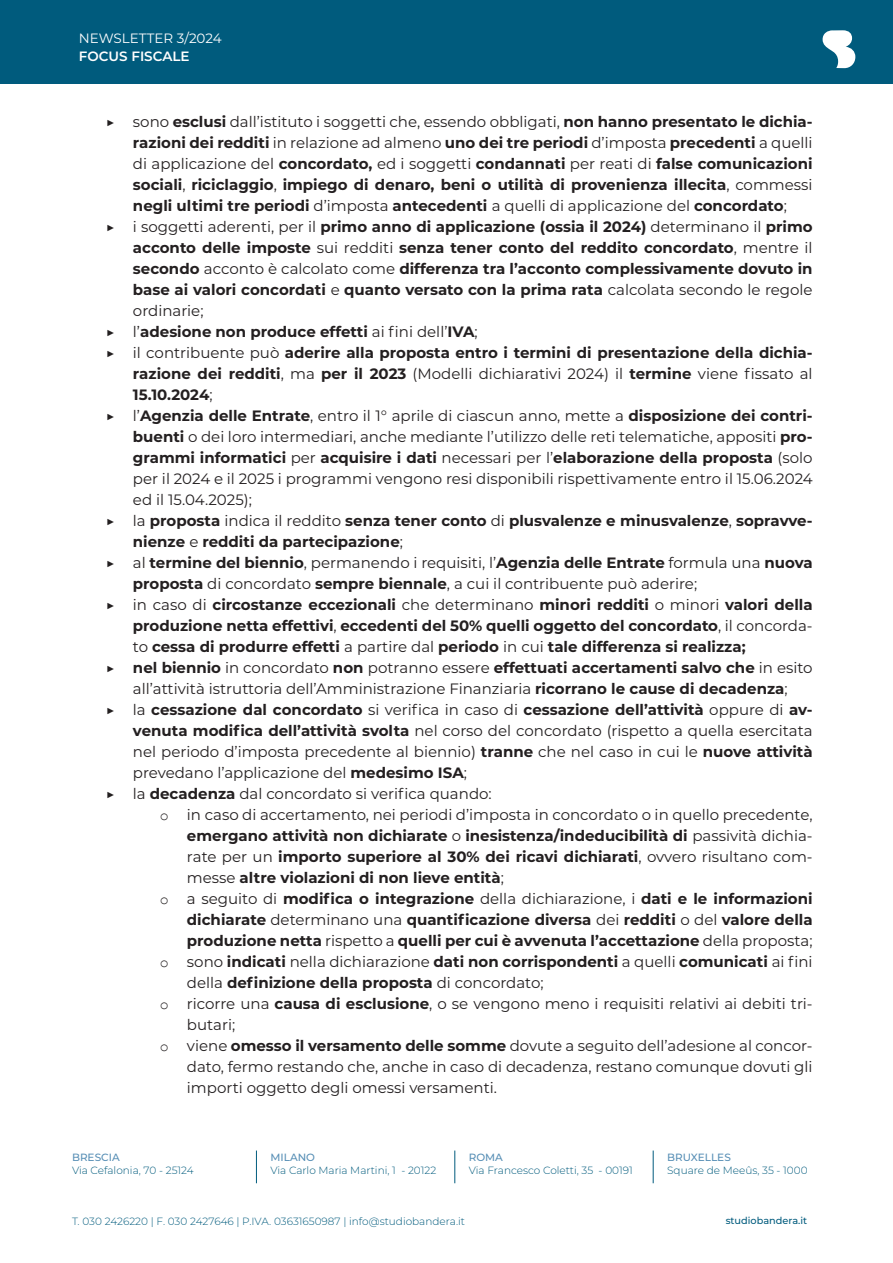
<style>
.page{position:relative;width:893px;height:1263px;background:#fff}
.page>*{position:absolute;margin:0;border:0;box-sizing:border-box;transform-origin:0 0}
.t1{font:700 15px/21px "Montserrat";color:#231f20;text-align:justify}
.t2{font:15px/21px "Montserrat";color:#231f20;text-align:justify}
.t3{font:13.5px "Montserrat";color:#fff}
.t4{font:600 13.5px "Montserrat";color:#fff}
.t5{font:300 10.5px "Montserrat";color:#005b7d}
.t6{font:500 10.5px "Montserrat";color:#568eb5}
.t7{font:500 9.75px "Montserrat";color:#005b7d}
.s1{font-weight:400}
.s2{font-weight:700}
.s3{font-family:"Courier New";font-weight:400}
.s4{font-family:"Courier New"}
</style>
<div class="page">
<hr style="left:256px;top:1150px;width:1px;height:33px;background:#005b7d">
<hr style="left:455px;top:1150px;width:1px;height:33px;background:#005b7d">
<hr style="left:653px;top:1150px;width:1px;height:33px;background:#005b7d">
<div style="left:0;top:0;width:893px;height:84px;background:#005b7d"></div>
<svg style="left:823px;top:30px;width:32px;height:38px"></svg>
<p class="t3" style="left:79px;top:29px;width:144px">NEWSLETTER 3/2024</p>
<p class="t4" style="left:79px;top:47px;width:112px">FOCUS FISCALE</p>
<p class="t1" style="left:133px;top:111px;width:681px;text-indent:-27px"><span class="s1">▶ sono</span> esclusi <span class="s1">dall’istituto i soggetti che, essendo obbligati,</span> non hanno presentato le dichia&shy;razioni dei redditi <span class="s1">in relazione ad almeno</span> uno dei tre periodi <span class="s1">d’imposta</span> precedenti <span class="s1">a quelli di applicazione del</span> concordato, <span class="s1">ed i soggetti</span> condannati <span class="s1">per reati di</span> false comunicazioni sociali<span class="s1">,</span> riciclaggio<span class="s1">,</span> impiego di denaro, beni o utilità di provenienza illecita<span class="s1">, commessi </span>negli ultimi tre periodi <span class="s1">d’imposta</span> antecedenti <span class="s1">a quelli di applicazione del</span> concordato<span class="s1">;</span></p>
<p class="t1" style="left:133px;top:216px;width:681px;text-indent:-27px"><span class="s1">▶ i soggetti aderenti, per il</span> primo anno di applicazione (ossia il 2024) <span class="s1">determinano il</span> primo acconto delle imposte <span class="s1">sui redditi</span> senza tener conto del reddito concordato<span class="s1">, mentre il </span>secondo <span class="s1">acconto è calcolato come</span> differenza tra l’acconto complessivamente dovuto in base ai valori concordati <span class="s1">e</span> quanto versato con la prima rata <span class="s1">calcolata secondo le regole ordinarie;</span></p>
<p class="t1" style="left:106px;top:321px;width:373px"><span class="s1">▶ l’</span>adesione non produce effetti <span class="s1">ai fini dell’</span>IVA<span class="s1">;</span></p>
<p class="t1" style="left:133px;top:342px;width:681px;text-indent:-27px"><span class="s1">▶ il contribuente può</span> aderire alla proposta entro i termini di presentazione della dichia&shy;razione dei redditi<span class="s1">, ma</span> per il 2023 <span class="s1">(Modelli dichiarativi 2024) il</span> termine <span class="s1">viene fissato al </span>15.10.2024<span class="s1">;</span></p>
<p class="t2" style="left:133px;top:405px;width:681px;text-indent:-27px">▶ l’<span class="s2">Agenzia delle Entrate</span>, entro il 1° aprile di ciascun anno, mette a <span class="s2">disposizione dei contri&shy;buenti</span> o dei loro intermediari, anche mediante l’utilizzo delle reti telematiche, appositi <span class="s2">pro&shy;grammi informatici</span> per <span class="s2">acquisire i dati</span> necessari per l’<span class="s2">elaborazione della proposta</span> (solo per il 2024 e il 2025 i programmi vengono resi disponibili rispettivamente entro il 15.06.2024 ed il 15.04.2025);</p>
<p class="t1" style="left:133px;top:510px;width:681px;text-indent:-27px"><span class="s1">▶ la</span> proposta <span class="s1">indica il reddito</span> senza tener conto <span class="s1">di</span> plusvalenze e minusvalenze<span class="s1">,</span> sopravve&shy;nienze <span class="s1">e</span> redditi da partecipazione<span class="s1">;</span></p>
<p class="t2" style="left:133px;top:552px;width:681px;text-indent:-27px">▶ al <span class="s2">termine del biennio</span>, permanendo i requisiti, l’<span class="s2">Agenzia delle Entrate</span> formula una <span class="s2">nuova proposta</span> di concordato <span class="s2">sempre biennale</span>, a cui il contribuente può aderire;</p>
<p class="t1" style="left:133px;top:594px;width:681px;text-indent:-27px"><span class="s1">▶ in caso di</span> circostanze eccezionali <span class="s1">che determinano</span> minori redditi <span class="s1">o minori</span> valori della produzione netta effettivi<span class="s1">,</span> eccedenti del 50% quelli oggetto del concordato<span class="s1">, il concorda&shy;to</span> cessa di produrre effetti <span class="s1">a partire dal</span> periodo <span class="s1">in cui</span> tale differenza si realizza;</p>
<p class="t2" style="left:106px;top:657px;width:708px;text-align:center">▶ <span class="s2">nel biennio</span> in concordato <span class="s2">non</span> potranno essere <span class="s2">effettuati accertamenti salvo che</span> in esito all’attività istruttoria dell’Amministrazione Finanziaria <span class="s2">ricorrano le cause di decadenza</span>;</p>
<p class="t2" style="left:133px;top:699px;width:681px;text-indent:-27px">▶ la <span class="s2">cessazione dal concordato</span> si verifica in caso di <span class="s2">cessazione dell’attività</span> oppure di <span class="s2">av&shy;venuta modifica dell’attività svolta</span> nel corso del concordato (rispetto a quella esercitata nel periodo d’imposta precedente al biennio) <span class="s2">tranne</span> che nel caso in cui le <span class="s2">nuove attività </span>prevedano l’applicazione del <span class="s2">medesimo ISA</span>;</p>
<p class="t2" style="left:106px;top:783px;width:387px">▶ la <span class="s2">decadenza</span> dal concordato si verifica quando:</p>
<p class="t1" style="left:187px;top:804px;width:627px;text-indent:-27px"><span class="s3">o</span> <span class="s1">in caso di accertamento, nei periodi d’imposta in concordato o in quello precedente, </span>emergano attività non dichiarate <span class="s1">o</span> inesistenza/indeducibilità di <span class="s1">passività dichia&shy;rate per un</span> importo superiore al 30% dei ricavi dichiarati<span class="s1">, ovvero risultano com&shy;messe</span> altre violazioni di non lieve entità<span class="s1">;</span></p>
<p class="t1" style="left:187px;top:888px;width:627px;text-indent:-27px"><span class="s3">o</span> <span class="s1">a seguito di</span> modifica o integrazione <span class="s1">della dichiarazione, i</span> dati e le informazioni dichiarate <span class="s1">determinano una</span> quantificazione diversa <span class="s1">dei</span> redditi <span class="s1">o del</span> valore della produzione netta <span class="s1">rispetto a</span> quelli per cui è avvenuta l’accettazione <span class="s1">della proposta;</span></p>
<p class="t1" style="left:187px;top:951px;width:627px;text-indent:-27px"><span class="s3">o</span> <span class="s1">sono</span> indicati <span class="s1">nella dichiarazione</span> dati non corrispondenti <span class="s1">a quelli</span> comunicati <span class="s1">ai fini della</span> definizione della proposta <span class="s1">di concordato;</span></p>
<p class="t2" style="left:187px;top:993px;width:627px;text-indent:-27px"><span class="s4">o</span> ricorre una <span class="s2">causa di esclusione</span>, o se vengono meno i requisiti relativi ai debiti tri&shy;butari;</p>
<p class="t2" style="left:187px;top:1035px;width:627px;text-indent:-27px"><span class="s4">o</span> viene <span class="s2">omesso il versamento delle somme</span> dovute a seguito dell’adesione al concor&shy;dato, fermo restando che, anche in caso di decadenza, restano comunque dovuti gli importi oggetto degli omessi versamenti.</p>
<p class="t6" style="left:72px;top:1150px;width:49px">BRESCIA</p>
<p class="t5" style="left:72px;top:1163px;width:123px">Via Cefalonia, 70 - 25124</p>
<p class="t6" style="left:270px;top:1150px;width:46px">MILANO</p>
<p class="t5" style="left:270px;top:1163px;width:167px">Via Carlo Maria Martini, 1 - 20122</p>
<p class="t6" style="left:469px;top:1150px;width:36px">ROMA</p>
<p class="t5" style="left:469px;top:1163px;width:166px">Via Francesco Coletti, 35 - 00191</p>
<p class="t6" style="left:667px;top:1150px;width:65px">BRUXELLES</p>
<p class="t5" style="left:667px;top:1163px;width:142px">Square de Meeûs, 35 - 1000</p>
<p class="t5" style="left:72px;top:1214px;width:394px">T. 030 2426220 | F. 030 2427646 | P.IVA. 03631650987 | info@studiobandera.it</p>
<p class="t7" style="left:726px;top:1214px;width:83px">studiobandera.it</p>
</div>
